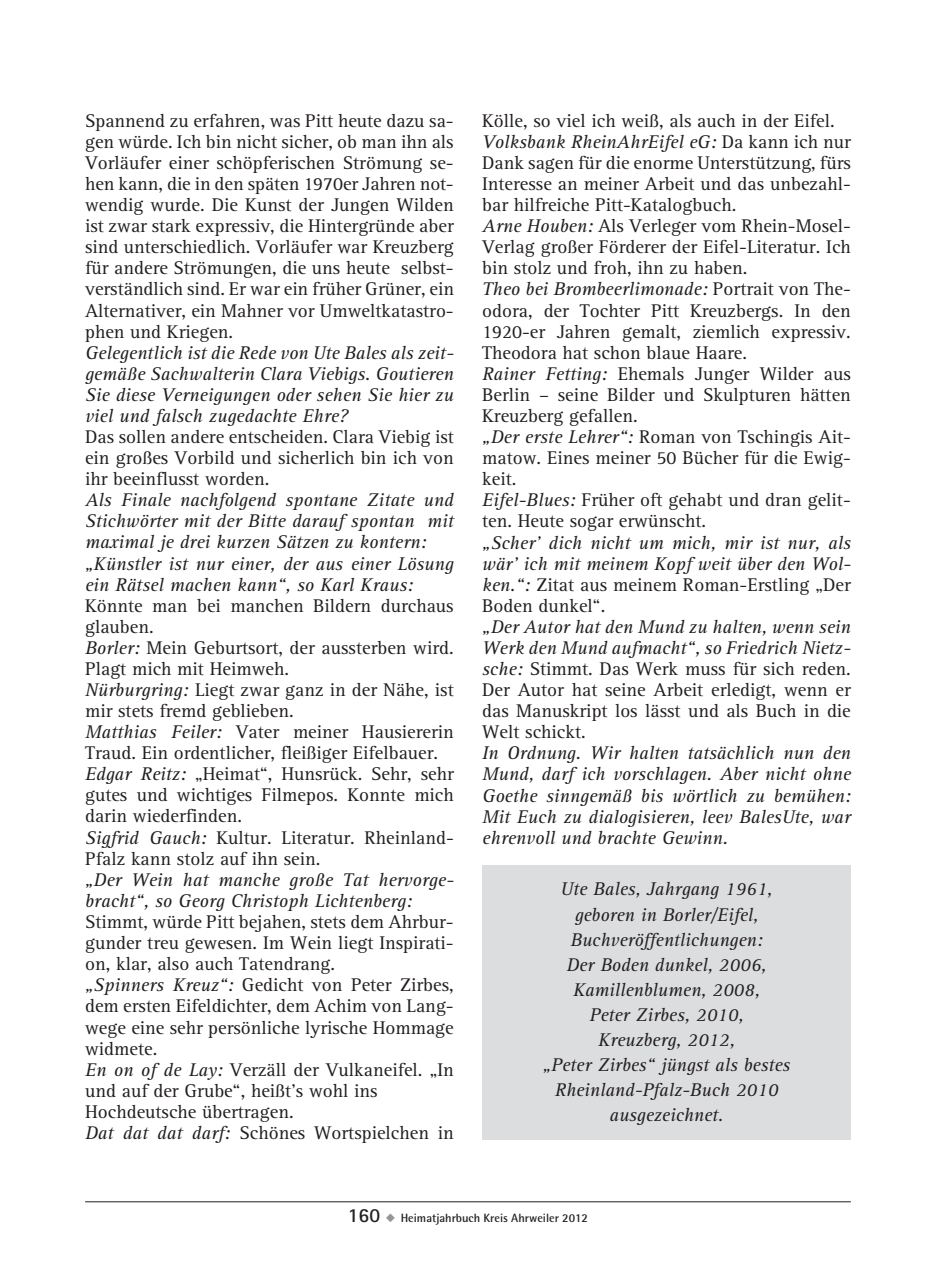
<style>
.page{position:relative;width:936px;height:1276px;background:#fff}
.page>*{position:absolute;margin:0;border:0;box-sizing:border-box;transform-origin:0 0}
.t1{font:19px/21px "AT Rotis Serif";color:#231f20;text-align:justify}
.t2{font:italic 19px/21px "AT Rotis Serif";color:#231f20;text-align:justify}
.t3{font:700 12px "Rotis Semi Sans";color:#231f20}
.s1{font-style:italic}
.s2{font-style:normal}
.s3{font-family:"Rotis Sans Serif";font-size:20px}
.s4{color:#939598}
</style>
<div class="page">
<hr style="left:85px;top:1201px;width:765px;height:1px;background:#231f20">
<div style="left:482px;top:865px;width:368px;height:274px;background:#dcdddf"></div>
<p class="t1" style="left:85px;top:111px;width:370px">Spannend zu erfahren, was Pitt heute dazu sa&shy;gen würde. Ich bin nicht sicher, ob man ihn als Vorläufer einer schöpferischen Strömung se&shy;hen kann, die in den späten 1970er Jahren not&shy;wendig wurde. Die Kunst der Jungen Wilden ist zwar stark expressiv, die Hintergründe aber sind unterschiedlich. Vorläufer war Kreuzberg für andere Strömungen, die uns heute selbst&shy;verständlich sind. Er war ein früher Grüner, ein Alternativer, ein Mahner vor Umweltkatastro&shy;phen und Kriegen.</p>
<p class="t2" style="left:85px;top:342px;width:370px">Gelegentlich ist die Rede von Ute Bales als zeit&shy;gemäße Sachwalterin Clara Viebigs. Goutieren Sie diese Verneigungen oder sehen Sie hier zu viel und falsch zugedachte Ehre?</p>
<p class="t1" style="left:85px;top:427px;width:370px">Das sollen andere entscheiden. Clara Viebig ist ein großes Vorbild und sicherlich bin ich von ihr beeinflusst worden.</p>
<p class="t2" style="left:85px;top:490px;width:370px;text-align:left">Als Finale nachfolgend spontane Zitate und Stichwörter mit der Bitte darauf spontan mit maximal je drei kurzen Sätzen zu kontern: „Künstler ist nur einer, der aus einer Lösung ein Rätsel machen kann“, so Karl Kraus:</p>
<p class="t1" style="left:85px;top:595px;width:370px;text-align:left">Könnte man bei manchen Bildern durchaus glauben.<br><span class="s1">Borler:</span> Mein Geburtsort, der aussterben wird.<br>Plagt mich mit Heimweh.<br><span class="s1">Nürburgring:</span> Liegt zwar ganz in der Nähe, ist mir stets fremd geblieben.<br><span class="s1">Matthias Feiler:</span> Vater meiner Hausiererin Traud. Ein ordentlicher, fleißiger Eifelbauer.<br><span class="s1">Edgar Reitz:</span> „Heimat“, Hunsrück. Sehr, sehr gutes und wichtiges Filmepos. Konnte mich darin wiederfinden.<br><span class="s1">Sigfrid Gauch:</span> Kultur. Literatur. Rheinland-Pfalz kann stolz auf ihn sein.</p>
<p class="t2" style="left:85px;top:869px;width:370px">„Der Wein hat manche große Tat hervorge&shy;bracht“, so Georg Christoph Lichtenberg:</p>
<p class="t1" style="left:85px;top:912px;width:370px;text-align:left">Stimmt, würde Pitt bejahen, stets dem Ahrbur&shy;gunder treu gewesen. Im Wein liegt Inspirati&shy;on, klar, also auch Tatendrang.<br><span class="s1">„Spinners Kreuz“:</span> Gedicht von Peter Zirbes, dem ersten Eifeldichter, dem Achim von Lang&shy;wege eine sehr persönliche lyrische Hommage widmete.<br><span class="s1">En on of de Lay:</span> Verzäll der Vulkaneifel. „In und auf der Grube“, heißt’s wohl ins Hochdeutsche übertragen.<br><span class="s1">Dat dat dat darf:</span> Schönes Wortspielchen in</p>
<p class="t1" style="left:482px;top:110px;width:370px;text-align:left">Kölle, so viel ich weiß, als auch in der Eifel.<br><span class="s1">Volksbank RheinAhrEifel eG:</span> Da kann ich nur Dank sagen für die enorme Unterstützung, fürs Interesse an meiner Arbeit und das unbezahl&shy;bar hilfreiche Pitt-Katalogbuch.<br><span class="s1">Arne Houben:</span> Als Verleger vom Rhein-Mosel-Verlag großer Förderer der Eifel-Literatur. Ich bin stolz und froh, ihn zu haben.<br><span class="s1">Theo bei Brombeerlimonade:</span> Portrait von The&shy;odora, der Tochter Pitt Kreuzbergs. In den 1920-er Jahren gemalt, ziemlich expressiv.<br>Theodora hat schon blaue Haare.<br><span class="s1">Rainer Fetting:</span> Ehemals Junger Wilder aus Berlin – seine Bilder und Skulpturen hätten Kreuzberg gefallen.<br><span class="s1">„Der erste Lehrer“:</span> Roman von Tschingis Ait&shy;matow. Eines meiner 50 Bücher für die Ewig&shy;keit.<br><span class="s1">Eifel-Blues:</span> Früher oft gehabt und dran gelit&shy;ten. Heute sogar erwünscht.</p>
<p class="t2" style="left:482px;top:532px;width:370px">„Scher’ dich nicht um mich, mir ist nur, als wär’ ich mit meinem Kopf weit über den Wol&shy;ken.“: <span class="s2">Zitat aus meinem Roman-Erstling „Der Boden dunkel“.</span></p>
<p class="t1" style="left:482px;top:616px;width:370px"><span class="s1">„Der Autor hat den Mund zu halten, wenn sein Werk den Mund aufmacht“, so Friedrich Nietz&shy;sche:</span> Stimmt. Das Werk muss für sich reden.<br>Der Autor hat seine Arbeit erledigt, wenn er das Manuskript los lässt und als Buch in die Welt schickt.</p>
<p class="t2" style="left:482px;top:743px;width:370px">In Ordnung. Wir halten tatsächlich nun den Mund, darf ich vorschlagen. Aber nicht ohne Goethe sinngemäß bis wörtlich zu bemühen:<br>Mit Euch zu dialogisieren, leev BalesUte, war ehrenvoll und brachte Gewinn.</p>
<p class="t2" style="left:542px;top:877px;width:249px;line-height:25px;text-align:center">Ute Bales, Jahrgang 1961, geboren in Borler/Eifel,<br>Buchveröffentlichungen:<br>Der Boden dunkel, 2006,<br>Kamillenblumen, 2008,<br>Peter Zirbes, 2010,<br>Kreuzberg, 2012,<br>„Peter Zirbes“ jüngst als bestes<br>Rheinland-Pfalz-Buch 2010 ausgezeichnet.</p>
<p class="t3" style="left:348px;top:1210px;width:242px"><span class="s3">160</span> <span class="s4">◆</span> Heimatjahrbuch Kreis Ahrweiler 2012</p>
</div>
